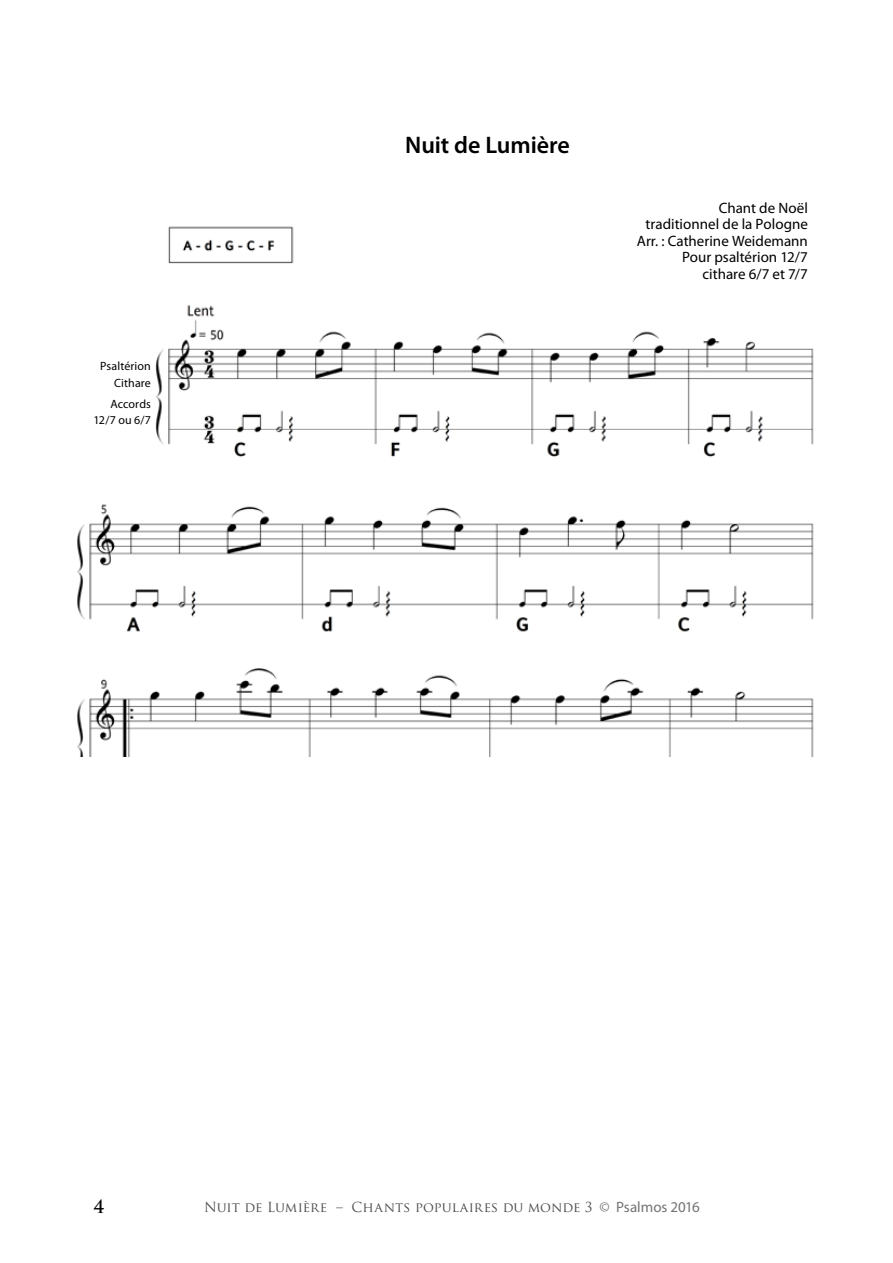
<style>
.page{position:relative;width:893px;height:1263px;background:#fff}
.page>*{position:absolute;margin:0;border:0;box-sizing:border-box;transform-origin:0 0}
.t1{font:600 24px "Myriad Pro";letter-spacing:-.005em;color:#000}
.t2{font:700 18px "Trajan Pro";color:#000}
.t3{font:15px/16.5px "Myriad Pro";color:#000;text-align:right}
.t4{font:13.5px "Trajan Pro";color:#4b4b4d}
.t5{font:12px/16.5px "Myriad Pro";letter-spacing:.005em;color:#000;text-align:right}
.s1{font-family:"Myriad Pro";font-size:15px;color:#727375}
</style>
<div class="page">
<img style="left:77px;top:305px;width:737px;height:452px">
<img style="left:168px;top:226px;width:126px;height:38px">
<p class="t5" style="left:100px;top:358px;width:52px">Psaltérion<br>Cithare</p>
<p class="t5" style="left:94px;top:395px;width:59px">Accords<br>12/7 ou 6/7</p>
<h1 class="t1" style="left:405px;top:130px;width:166px">Nuit de Lumière</h1>
<p class="t3" style="left:637px;top:199px;width:173px">Chant de Noël<br>traditionnel de la Pologne<br>Arr. : Catherine Weidemann<br>Pour psaltérion 12/7 cithare 6/7 et 7/7</p>
<p class="t2" style="left:94px;top:1195px;width:12px">4</p>
<p class="t4" style="left:204px;top:1198px;width:497px">Nuit de Lumière – Chants populaires du monde 3 <span class="s1">© Psalmos 2016</span></p>
</div>
